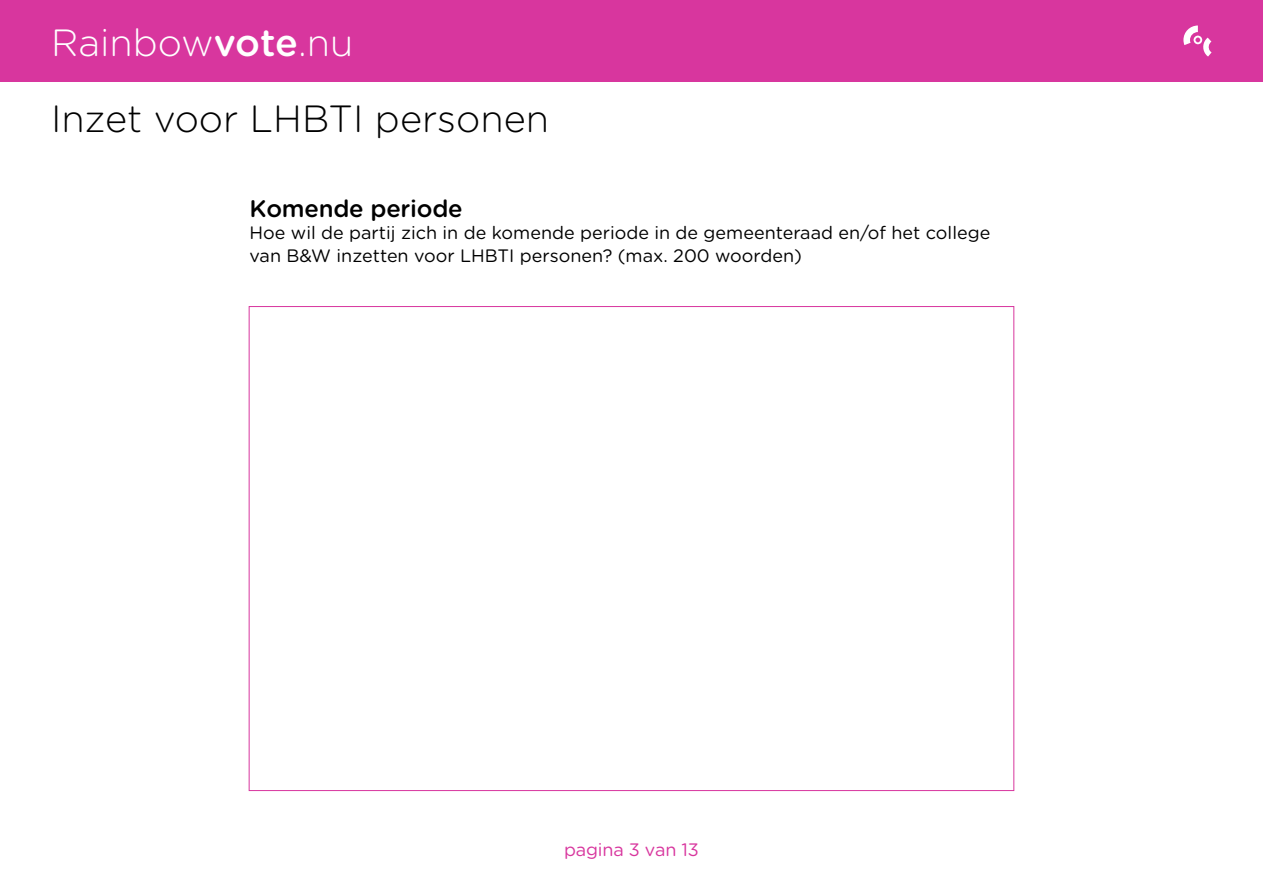
<style>
.page{position:relative;width:1263px;height:893px;background:#fff}
.page>*{position:absolute;margin:0;border:0;box-sizing:border-box;transform-origin:0 0}
.t1{font:300 37.95px/76.2px "Gotham Rounded";color:#000}
.t2{font:500 24px "Gotham Rounded";letter-spacing:-.01em;color:#000}
.t3{font:18px/22.5px "Gotham Rounded";color:#000}
.t4{font:18px "Gotham Rounded";letter-spacing:-.01em;color:#d8369e}
.s1{color:#fff}
.s2{font-weight:500;color:#fff}
</style>
<div class="page">
<div style="left:0;top:0;width:1263px;height:82px;background:#d8369e"></div>
<div style="left:249px;top:306px;width:765px;height:485px;background:#fff;border:1px solid #d8369e"></div>
<svg style="left:1183px;top:26px;width:28px;height:31px"></svg>
<h1 class="t1" style="left:51px;top:3px;width:499px"><span class="s1">Rainbow</span><span class="s2">vote</span><span class="s1">.nu<br></span>Inzet voor LHBTI personen</h1>
<h2 class="t2" style="left:249px;top:191px;width:215px">Komende periode</h2>
<p class="t3" style="left:249px;top:221px;width:742px">Hoe wil de partij zich in de komende periode in de gemeenteraad en/of het college van B&amp;W inzetten voor LHBTI personen? (max. 200 woorden)</p>
<p class="t4" style="left:564px;top:837px;width:136px">pagina 3 van 13</p>
</div>
